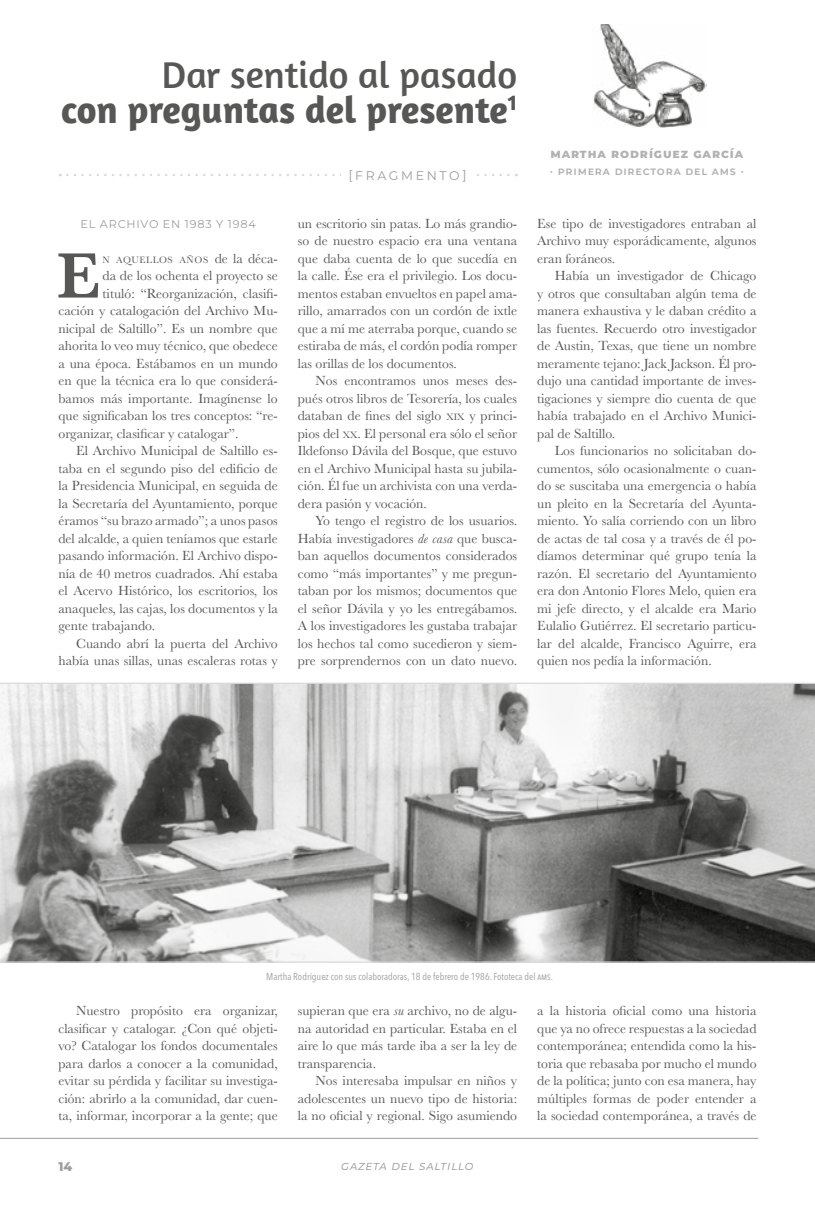
<style>
.page{position:relative;width:815px;height:1205px;background:#fff}
.page>*{position:absolute;margin:0;border:0;box-sizing:border-box;transform-origin:0 0}
.t1{font:600 66.62px "Baskerville";color:#575756}
.t2{font:700 38.12px/35px "Amaranth";color:#575756;text-align:right}
.t3{font:13.75px/17.5px "Baskerville";color:#575756;text-align:justify}
.t4{font:800 12.5px "Montserrat";letter-spacing:.07em;color:#b3b2b2}
.t5{font:italic 12.5px "Montserrat";letter-spacing:.05em;color:#9d9d9c}
.t6{font:12.5px "Montserrat";letter-spacing:.21em;color:#9d9d9c}
.t7{font:800 12.5px "Montserrat";color:#9d9d9c}
.t8{font:600 11.25px "Montserrat";letter-spacing:.07em;color:#b3b2b2}
.t9{font:11.25px "Montserrat";letter-spacing:.07em;color:#9d9d9c}
.t10{font:condensed 10px "Avenir Next LT Pro";color:#9d9d9c}
.t11{font:9.62px "Baskerville";letter-spacing:.07em;color:#575756}
.s1{font-weight:400}
.s2{font-size:13.75px}
.s3{font-size:9.62px}
.s4{font-style:italic}
</style>
<div class="page">
<hr style="left:0;top:1138px;width:758px;height:1px;background:#9d9d9c">
<svg style="left:60px;top:174px;width:448px;height:2px"></svg>
<div style="left:341px;top:163px;width:133px;height:25px;background:#fff"></div>
<svg style="left:0;top:683px;width:815px;height:280px;background:#a7a7a7"></svg>
<img style="left:593px;top:24px;width:114px;height:104px">
<h2 class="t2" style="left:61px;top:56px;width:458px"><span class="s1">Dar sentido al pasado<br></span>con preguntas del presente<sup>1</sup></h2>
<p class="t9" style="left:80px;top:216px;width:177px">EL ARCHIVO EN 1983 Y 1984</p>
<h1 class="t1" style="left:57px;top:229px;width:45px">E</h1>
<p class="t11" style="left:103px;top:253px;width:177px">N AQUELLOS AÑOS <span class="s2">de la déca-</span></p>
<p class="t3" style="left:103px;top:267px;width:177px">da de los ochenta el proyecto se</p>
<p class="t3" style="left:103px;top:285px;width:177px">tituló: “Reorganización, clasifi-</p>
<p class="t3" style="left:58px;top:302px;width:221px">cación y catalogación del Archivo Mu-</p>
<p class="t3" style="left:58px;top:320px;width:221px">nicipal de Saltillo”. Es un nombre que</p>
<p class="t3" style="left:58px;top:337px;width:221px">ahorita lo veo muy técnico, que obedece</p>
<p class="t3" style="left:58px;top:355px;width:221px">a una época. Estábamos en un mundo</p>
<p class="t3" style="left:58px;top:372px;width:221px">en que la técnica era lo que considerá-</p>
<p class="t3" style="left:58px;top:390px;width:221px">bamos más importante. Imagínense lo</p>
<p class="t3" style="left:58px;top:407px;width:221px">que significaban los tres conceptos: “re-</p>
<p class="t3" style="left:58px;top:425px;width:182px">organizar, clasificar y catalogar”.</p>
<p class="t3" style="left:76px;top:442px;width:203px">El Archivo Municipal de Saltillo es-</p>
<p class="t3" style="left:58px;top:460px;width:221px">taba en el segundo piso del edificio de</p>
<p class="t3" style="left:58px;top:477px;width:221px">la Presidencia Municipal, en seguida de</p>
<p class="t3" style="left:58px;top:495px;width:221px">la Secretaría del Ayuntamiento, porque</p>
<p class="t3" style="left:58px;top:512px;width:221px">éramos “su brazo armado”; a unos pasos</p>
<p class="t3" style="left:58px;top:530px;width:221px">del alcalde, a quien teníamos que estarle</p>
<p class="t3" style="left:58px;top:547px;width:221px">pasando información. El Archivo dispo-</p>
<p class="t3" style="left:58px;top:565px;width:221px">nía de 40 metros cuadrados. Ahí estaba</p>
<p class="t3" style="left:58px;top:582px;width:221px">el Acervo Histórico, los escritorios, los</p>
<p class="t3" style="left:58px;top:600px;width:221px">anaqueles, las cajas, los documentos y la</p>
<p class="t3" style="left:58px;top:617px;width:98px">gente trabajando.</p>
<p class="t3" style="left:76px;top:635px;width:203px">Cuando abrí la puerta del Archivo</p>
<p class="t3" style="left:58px;top:652px;width:221px">había unas sillas, unas escaleras rotas y</p>
<p class="t6" style="left:348px;top:167px;width:120px">[FRAGMENTO]</p>
<p class="t3" style="left:298px;top:215px;width:221px">un escritorio sin patas. Lo más grandio&shy;so de nuestro espacio era una ventana que daba cuenta de lo que sucedía en la calle. Ése era el privilegio. Los docu&shy;mentos estaban envueltos en papel ama&shy;rillo, amarrados con un cordón de ixtle que a mí me aterraba porque, cuando se estiraba de más, el cordón podía romper las orillas de los documentos.</p>
<p class="t3" style="left:298px;top:372px;width:221px;text-indent:18px">Nos encontramos unos meses des&shy;pués otros libros de Tesorería, los cuales databan de fines del siglo <span class="s3">XIX</span> y princi&shy;pios del <span class="s3">XX</span>. El personal era sólo el señor Ildefonso Dávila del Bosque, que estuvo en el Archivo Municipal hasta su jubila&shy;ción. Él fue un archivista con una verda&shy;dera pasión y vocación.</p>
<p class="t3" style="left:298px;top:512px;width:221px;text-indent:18px">Yo tengo el registro de los usuarios.<br>Había investigadores <span class="s4">de casa</span> que busca&shy;ban aquellos documentos considerados como “más importantes” y me pregun&shy;taban por los mismos; documentos que el señor Dávila y yo les entregábamos.<br>A los investigadores les gustaba trabajar los hechos tal como sucedieron y siem&shy;pre sorprendernos con un dato nuevo.</p>
<p class="t4" style="left:550px;top:145px;width:194px">MARTHA RODRÍGUEZ GARCÍA</p>
<p class="t8" style="left:550px;top:164px;width:196px">· primera directora del ams ·</p>
<p class="t3" style="left:537px;top:215px;width:221px">Ese tipo de investigadores entraban al Archivo muy esporádicamente, algunos eran foráneos.</p>
<p class="t3" style="left:537px;top:267px;width:221px;text-indent:18px">Había un investigador de Chicago y otros que consultaban algún tema de manera exhaustiva y le daban crédito a las fuentes. Recuerdo otro investigador de Austin, Texas, que tiene un nombre meramente tejano: Jack Jackson. Él pro&shy;dujo una cantidad importante de inves&shy;tigaciones y siempre dio cuenta de que había trabajado en el Archivo Munici&shy;pal de Saltillo.</p>
<p class="t3" style="left:537px;top:442px;width:221px;text-indent:18px">Los funcionarios no solicitaban do&shy;cumentos, sólo ocasionalmente o cuan&shy;do se suscitaba una emergencia o había un pleito en la Secretaría del Ayunta&shy;miento. Yo salía corriendo con un libro de actas de tal cosa y a través de él po&shy;díamos determinar qué grupo tenía la razón. El secretario del Ayuntamiento era don Antonio Flores Melo, quien era mi jefe directo, y el alcalde era Mario Eulalio Gutiérrez. El secretario particu&shy;lar del alcalde, Francisco Aguirre, era quien nos pedía la información.</p>
<p class="t10" style="left:266px;top:970px;width:288px">Martha Rodríguez con sus colaboradoras, 18 de febrero de 1986. Fototeca del ams.</p>
<p class="t3" style="left:58px;top:1002px;width:221px;text-indent:18px">Nuestro propósito era organizar, clasificar y catalogar. ¿Con qué objeti&shy;vo? Catalogar los fondos documentales para darlos a conocer a la comunidad, evitar su pérdida y facilitar su investiga&shy;ción: abrirlo a la comunidad, dar cuen&shy;ta, informar, incorporar a la gente; que</p>
<p class="t3" style="left:298px;top:1002px;width:221px">supieran que era <span class="s4">su</span> archivo, no de algu&shy;na autoridad en particular. Estaba en el aire lo que más tarde iba a ser la ley de transparencia.</p>
<p class="t3" style="left:298px;top:1072px;width:221px;text-indent:18px">Nos interesaba impulsar en niños y adolescentes un nuevo tipo de historia: la no oficial y regional. Sigo asumiendo</p>
<p class="t7" style="left:58px;top:1157px;width:15px">14</p>
<p class="t5" style="left:341px;top:1157px;width:134px">gazeta del saltillo</p>
<p class="t3" style="left:537px;top:1002px;width:221px">a la historia oficial como una historia que ya no ofrece respuestas a la sociedad contemporánea; entendida como la his&shy;toria que rebasaba por mucho el mundo de la política; junto con esa manera, hay múltiples formas de poder entender a la sociedad contemporánea, a través de</p>
</div>
